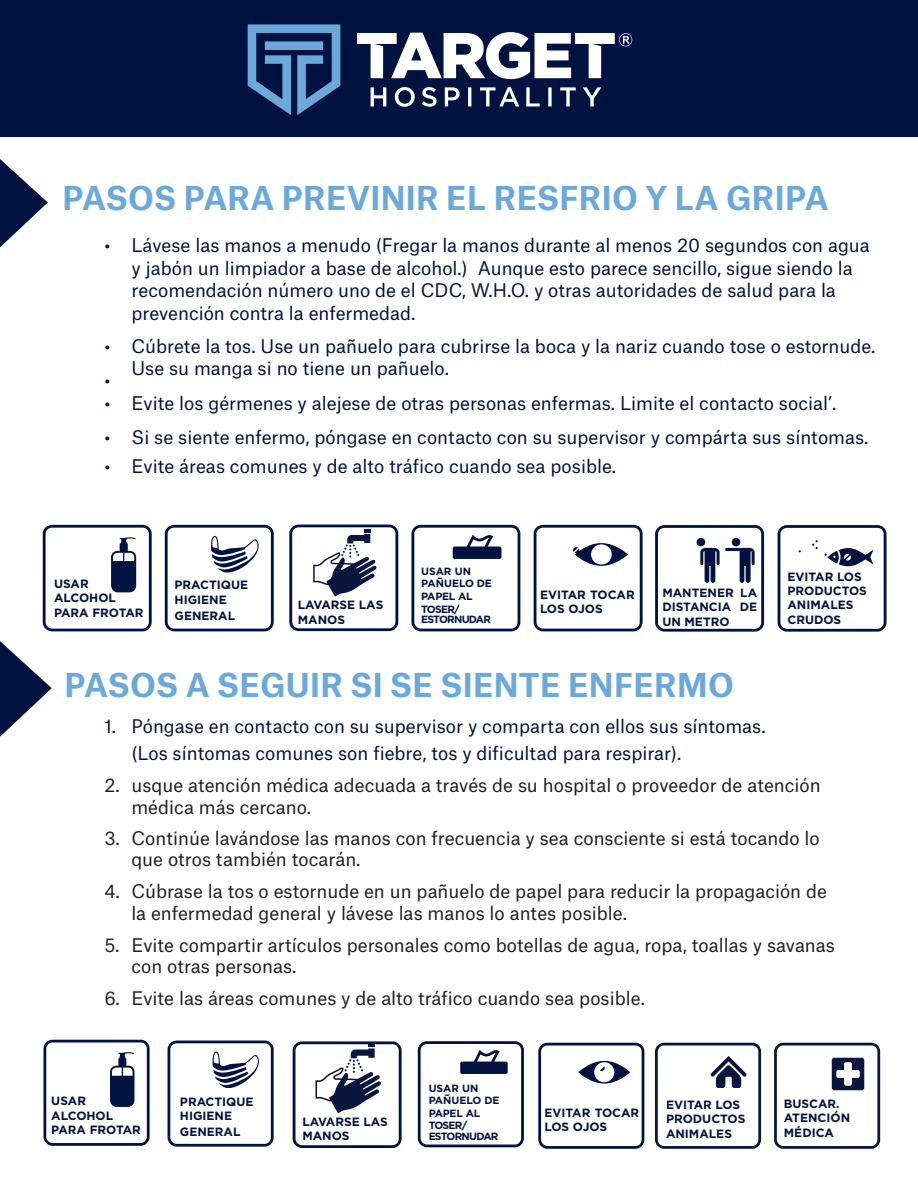
<style>
.page{position:relative;width:918px;height:1188px;background:#fff}
.page>*{position:absolute;margin:0;border:0;box-sizing:border-box;transform-origin:0 0}
.t1{font:700 31.5px "Atlas Grotesk";letter-spacing:.01em;color:#6ca9db}
.t2{font:18px/22.5px "Atlas Grotesk";color:#001340}
.t3{font:18px/21.6px "Atlas Grotesk";color:#231f20}
.t4{font:700 12px/14.4px "Gotham";color:#001340}
.t5{font:700 10.5px/12.6px "Gotham";letter-spacing:-.02em;color:#001340}
.t6{font:700 10.5px "Gotham";letter-spacing:-.07em;color:#001340}
</style>
<div class="page">
<div style="left:0;top:0;width:918px;height:136px;background:#001340"></div>
<svg style="left:248px;top:24px;width:92px;height:91px"></svg>
<svg style="left:357px;top:32px;width:275px;height:75px"></svg>
<svg style="left:0;top:641px;width:52px;height:96px"></svg>
<svg style="left:0;top:159px;width:48px;height:88px"></svg>
<svg style="left:43px;top:525px;width:109px;height:106px"></svg>
<svg style="left:165px;top:525px;width:109px;height:106px"></svg>
<svg style="left:534px;top:525px;width:109px;height:106px"></svg>
<svg style="left:411px;top:525px;width:109px;height:106px"></svg>
<svg style="left:655px;top:525px;width:109px;height:107px"></svg>
<svg style="left:778px;top:525px;width:109px;height:107px"></svg>
<svg style="left:289px;top:525px;width:109px;height:106px"></svg>
<svg style="left:655px;top:1043px;width:106px;height:106px"></svg>
<svg style="left:774px;top:1043px;width:106px;height:106px"></svg>
<svg style="left:43px;top:1040px;width:107px;height:106px"></svg>
<svg style="left:168px;top:1041px;width:106px;height:106px"></svg>
<svg style="left:538px;top:1043px;width:106px;height:106px"></svg>
<svg style="left:418px;top:1041px;width:106px;height:106px"></svg>
<svg style="left:293px;top:1041px;width:109px;height:107px"></svg>
<h1 class="t1" style="left:62px;top:172px;width:768px">PASOS PARA PREVINIR EL RESFRIO Y LA GRIPA</h1>
<p class="t2" style="left:132px;top:232px;width:740px;text-indent:-27px">• Lávese las manos a menudo (Fregar la manos durante al menos 20 segundos con agua y jabón un limpiador a base de alcohol.) Aunque esto parece sencillo, sigue siendo la recomendación número uno de el CDC, W.H.O. y otras autoridades de salud para la prevención contra la enfermedad.</p>
<p class="t2" style="left:132px;top:333px;width:746px;text-indent:-27px">• Cúbrete la tos. Use un pañuelo para cubrirse la boca y la nariz cuando tose o estornude.<br>Use su manga si no tiene un pañuelo.</p>
<p class="t2" style="left:105px;top:367px;width:7px">•</p>
<p class="t2" style="left:105px;top:390px;width:733px">• Evite los gérmenes y alejese de otras personas enfermas. Limite el contacto social’.</p>
<p class="t2" style="left:105px;top:424px;width:766px">• Si se siente enfermo, póngase en contacto con su supervisor y compárta sus síntomas.</p>
<p class="t2" style="left:105px;top:453px;width:513px">• Evite áreas comunes y de alto tráfico cuando sea posible.</p>
<p class="t5" style="left:421px;top:564px;width:72px">USAR UN<br>PAÑUELO DE<br>PAPEL AL<br>TOSER/</p>
<p class="t6" style="left:421px;top:613px;width:71px">ESTORNUDAR</p>
<p class="t4" style="left:54px;top:576px;width:91px">USAR<br>ALCOHOL<br>PARA FROTAR</p>
<p class="t4" style="left:540px;top:587px;width:96px">EVITAR TOCAR<br>LOS OJOS</p>
<p class="t4" style="left:662px;top:585px;width:96px;text-align:justify">MANTENER LA DISTANCIA DE UN METRO</p>
<p class="t4" style="left:175px;top:577px;width:75px">PRACTIQUE<br>HIGIENE</p>
<p class="t4" style="left:175px;top:608px;width:62px">GENERAL</p>
<p class="t4" style="left:298px;top:598px;width:87px">LAVARSE LAS<br>MANOS</p>
<h1 class="t1" style="left:65px;top:659px;width:671px">PASOS A SEGUIR SI SE SIENTE ENFERMO</h1>
<p class="t4" style="left:788px;top:569px;width:81px">EVITAR LOS<br>PRODUCTOS<br>ANIMALES<br>CRUDOS</p>
<p class="t2" style="left:131px;top:711px;width:636px;line-height:27px;text-indent:-27px">1. Póngase en contacto con su supervisor y comparta con ellos sus síntomas. (Los síntomas comunes son fiebre, tos y dificultad para respirar).</p>
<p class="t3" style="left:131px;top:772px;width:691px;text-indent:-27px">2. usque atención médica adecuada a través de su hospital o proveedor de atención médica más cercano.</p>
<p class="t3" style="left:131px;top:826px;width:690px;line-height:21px;text-indent:-27px">3. Continúe lavándose las manos con frecuencia y sea consciente si está tocando lo que otros también tocarán.</p>
<p class="t3" style="left:131px;top:879px;width:697px;text-indent:-27px">4. Cúbrase la tos o estornude en un pañuelo de papel para reducir la propagación de la enfermedad general y lávese las manos lo antes posible.</p>
<p class="t3" style="left:131px;top:932px;width:705px;text-indent:-27px">5. Evite compartir artículos personales como botellas de agua, ropa, toallas y savanas con otras personas.</p>
<p class="t3" style="left:104px;top:986px;width:542px">6. Evite las áreas comunes y de alto tráfico cuando sea posible.</p>
<p class="t5" style="left:429px;top:1081px;width:72px">USAR UN<br>PAÑUELO DE<br>PAPEL AL<br>TOSER/</p>
<p class="t6" style="left:429px;top:1130px;width:71px">ESTORNUDAR</p>
<p class="t4" style="left:51px;top:1093px;width:91px">USAR<br>ALCOHOL<br>PARA FROTAR</p>
<p class="t4" style="left:666px;top:1097px;width:81px">EVITAR LOS<br>PRODUCTOS<br>ANIMALES</p>
<p class="t4" style="left:784px;top:1096px;width:68px">BUSCAR.<br>ATENCIÓN<br>MÉDICA</p>
<p class="t4" style="left:180px;top:1094px;width:75px">PRACTIQUE<br>HIGIENE</p>
<p class="t4" style="left:180px;top:1125px;width:62px">GENERAL</p>
<p class="t4" style="left:302px;top:1114px;width:87px">LAVARSE LAS<br>MANOS</p>
<p class="t4" style="left:544px;top:1105px;width:96px">EVITAR TOCAR<br>LOS OJOS</p>
</div>
